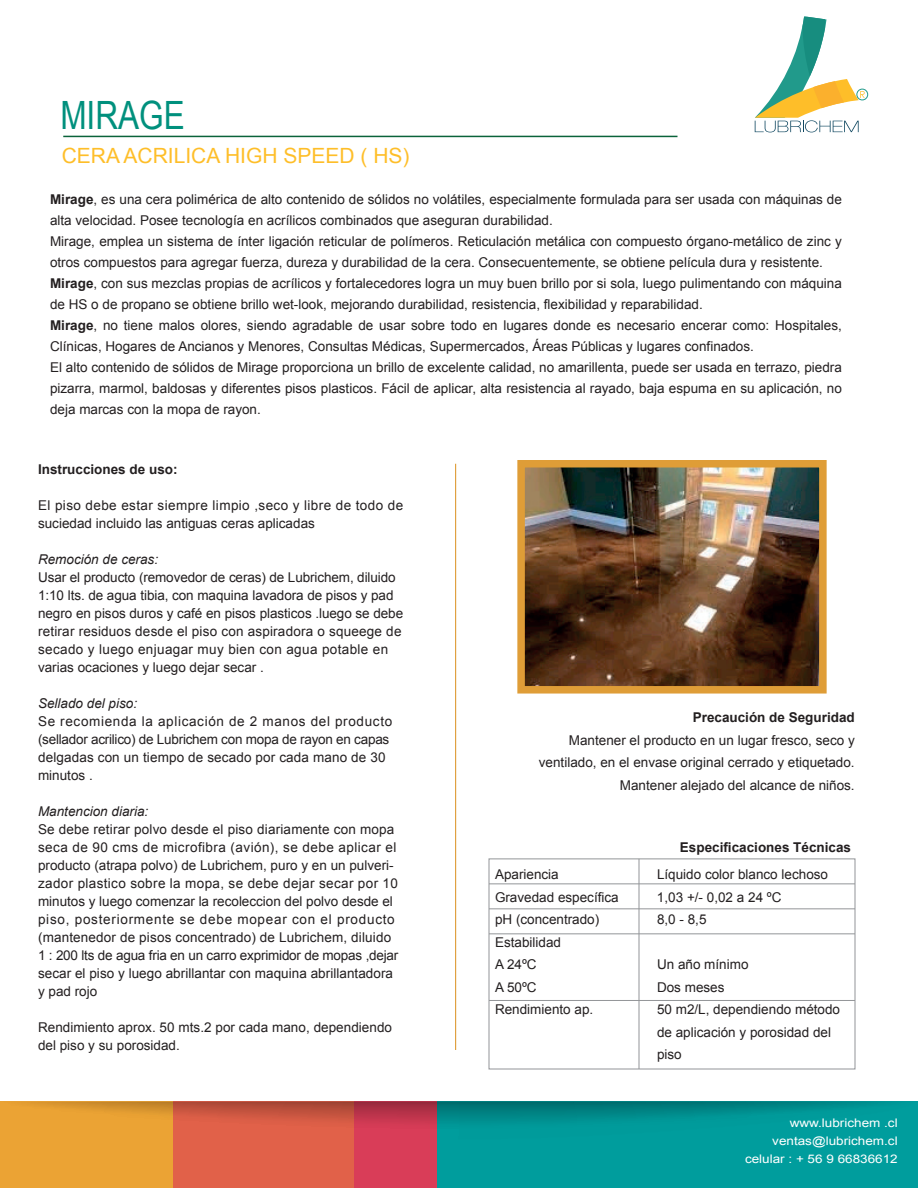
<style>
.page{position:relative;width:918px;height:1188px;background:#fff}
.page>*{position:absolute;margin:0;border:0;box-sizing:border-box;transform-origin:0 0}
.t1{font:39px "Arial";color:#00907d;scale:.81 1}
.t2{font:21px "Arial";color:#febe29}
.t3{font:13.5px/18px "Arial";color:#231f20}
.t4{font:700 13.5px "Arial";color:#231f20}
.t5{font:italic 13.5px "Arial";color:#231f20}
.t6{font:11.85px/18px "Arial";color:#fff;text-align:right;scale:1.14 1}
.s1{font-weight:700}
</style>
<div class="page">
<div style="left:0;top:1101px;width:174px;height:87px;background:#eba334"></div>
<div style="left:174px;top:1101px;width:180px;height:87px;background:#e16149"></div>
<div style="left:354px;top:1101px;width:167px;height:87px;background:#d93d58"></div>
<div style="left:437px;top:1101px;width:481px;height:87px;background:#009d9d"></div>
<svg style="left:27px;top:1101px;width:858px;height:38px"></svg>
<hr style="left:63px;top:136px;width:615px;height:1px;background:#0a633a">
<hr style="left:455px;top:464px;width:1px;height:586px;background:#df9d37">
<div style="left:856px;top:89px;width:12px;height:11px;border:1px solid #219a8b;border-radius:50%"></div>
<svg style="left:755px;top:16px;width:110px;height:116px"></svg>
<div style="left:489px;top:859px;width:366px;height:210px;border:1px solid #939598"></div>
<hr style="left:489px;top:1000px;width:366px;height:1px;background:#939598">
<hr style="left:489px;top:934px;width:366px;height:1px;background:#939598">
<hr style="left:489px;top:909px;width:366px;height:1px;background:#939598">
<hr style="left:489px;top:884px;width:366px;height:1px;background:#939598">
<hr style="left:639px;top:859px;width:1px;height:210px;background:#939598">
<img style="left:526px;top:469px;width:292px;height:216px">
<div style="left:517px;top:460px;width:310px;height:234px;border:8px solid #df9d37"></div>
<h1 class="t1" style="left:60px;top:90px;width:155px">MIRAGE</h1>
<h2 class="t2" style="left:62px;top:142px;width:349px">CERA ACRILICA HIGH SPEED ( HS)</h2>
<p class="t3" style="left:50px;top:189px;width:793px;line-height:21px"><span class="s1">Mirage</span>, es una cera polimérica de alto contenido de sólidos no volátiles, especialmente formulada para ser usada con máquinas de alta velocidad. Posee tecnología en acrílicos combinados que aseguran durabilidad.<br>Mirage, emplea un sistema de ínter ligación reticular de polímeros. Reticulación metálica con compuesto órgano-metálico de zinc y otros compuestos para agregar fuerza, dureza y durabilidad de la cera. Consecuentemente, se obtiene película dura y resistente.<br><span class="s1">Mirage</span>, con sus mezclas propias de acrílicos y fortalecedores logra un muy buen brillo por si sola, luego pulimentando con máquina de HS o de propano se obtiene brillo wet-look, mejorando durabilidad, resistencia, flexibilidad y reparabilidad.<br><span class="s1">Mirage</span>, no tiene malos olores, siendo agradable de usar sobre todo en lugares donde es necesario encerar como: Hospitales, Clínicas, Hogares de Ancianos y Menores, Consultas Médicas, Supermercados, Áreas Públicas y lugares confinados.<br>El alto contenido de sólidos de Mirage proporciona un brillo de excelente calidad, no amarillenta, puede ser usada en terrazo, piedra pizarra, marmol, baldosas y diferentes pisos plasticos. Fácil de aplicar, alta resistencia al rayado, baja espuma en su aplicación, no deja marcas con la mopa de rayon.</p>
<p class="t4" style="left:38px;top:461px;width:141px">Instrucciones de uso:</p>
<p class="t3" style="left:38px;top:497px;width:367px">El piso debe estar siempre limpio ,seco y libre de todo de suciedad incluido las antiguas ceras aplicadas</p>
<p class="t5" style="left:38px;top:551px;width:122px">Remoción de ceras:</p>
<p class="t3" style="left:38px;top:569px;width:367px">Usar el producto (removedor de ceras) de Lubrichem, diluido 1:10 lts. de agua tibia, con maquina lavadora de pisos y pad negro en pisos duros y café en pisos plasticos .luego se debe retirar residuos desde el piso con aspiradora o squeege de secado y luego enjuagar muy bien con agua potable en varias ocaciones y luego dejar secar .</p>
<p class="t5" style="left:38px;top:695px;width:101px">Sellado del piso:</p>
<p class="t3" style="left:38px;top:713px;width:356px">Se recomienda la aplicación de 2 manos del producto (sellador acrilico) de Lubrichem con mopa de rayon en capas delgadas con un tiempo de secado por cada mano de 30 minutos .</p>
<p class="t5" style="left:38px;top:803px;width:112px">Mantencion diaria:</p>
<p class="t3" style="left:38px;top:821px;width:362px">Se debe retirar polvo desde el piso diariamente con mopa seca de 90 cms de microfibra (avión), se debe aplicar el producto (atrapa polvo) de Lubrichem, puro y en un pulveri&shy;zador plastico sobre la mopa, se debe dejar secar por 10 minutos y luego comenzar la recoleccion del polvo desde el piso, posteriormente se debe mopear con el producto (mantenedor de pisos concentrado) de Lubrichem, diluido 1 : 200 lts de agua fria en un carro exprimidor de mopas ,dejar secar el piso y luego abrillantar con maquina abrillantadora y pad rojo</p>
<p class="t3" style="left:38px;top:1019px;width:356px">Rendimiento aprox. 50 mts.2 por cada mano, dependiendo del piso y su porosidad.</p>
<p class="t4" style="left:693px;top:708px;width:164px">Precaución de Seguridad</p>
<p class="t3" style="left:539px;top:729px;width:317px;line-height:22.5px;text-align:right">Mantener el producto en un lugar fresco, seco y ventilado, en el envase original cerrado y etiquetado.<br>Mantener alejado del alcance de niños.</p>
<p class="t4" style="left:680px;top:838px;width:173px">Especificaciones Técnicas</p>
<p class="t3" style="left:495px;top:865px;width:65px">Apariencia</p>
<p class="t3" style="left:657px;top:865px;width:173px">Líquido color blanco lechoso</p>
<p class="t3" style="left:495px;top:888px;width:125px">Gravedad específica</p>
<p class="t3" style="left:657px;top:888px;width:126px">1,03 +/- 0,02 a 24 ºC</p>
<p class="t3" style="left:495px;top:910px;width:106px">pH (concentrado)</p>
<p class="t3" style="left:657px;top:910px;width:51px">8,0 - 8,5</p>
<p class="t3" style="left:495px;top:931px;width:68px;line-height:22.5px">Estabilidad<br>A 24ºC</p>
<p class="t3" style="left:657px;top:955px;width:93px">Un año mínimo</p>
<p class="t3" style="left:495px;top:978px;width:43px">A 50ºC</p>
<p class="t3" style="left:657px;top:978px;width:69px">Dos meses</p>
<p class="t3" style="left:495px;top:1000px;width:100px">Rendimiento ap.</p>
<p class="t3" style="left:657px;top:998px;width:185px;line-height:22.5px">50 m2/L, dependiendo método de aplicación y porosidad del piso</p>
<p class="t6" style="left:745px;top:1114px;width:135px">www.lubrichem .cl ventas@lubrichem.cl celular : + 56 9 66836612</p>
</div>
